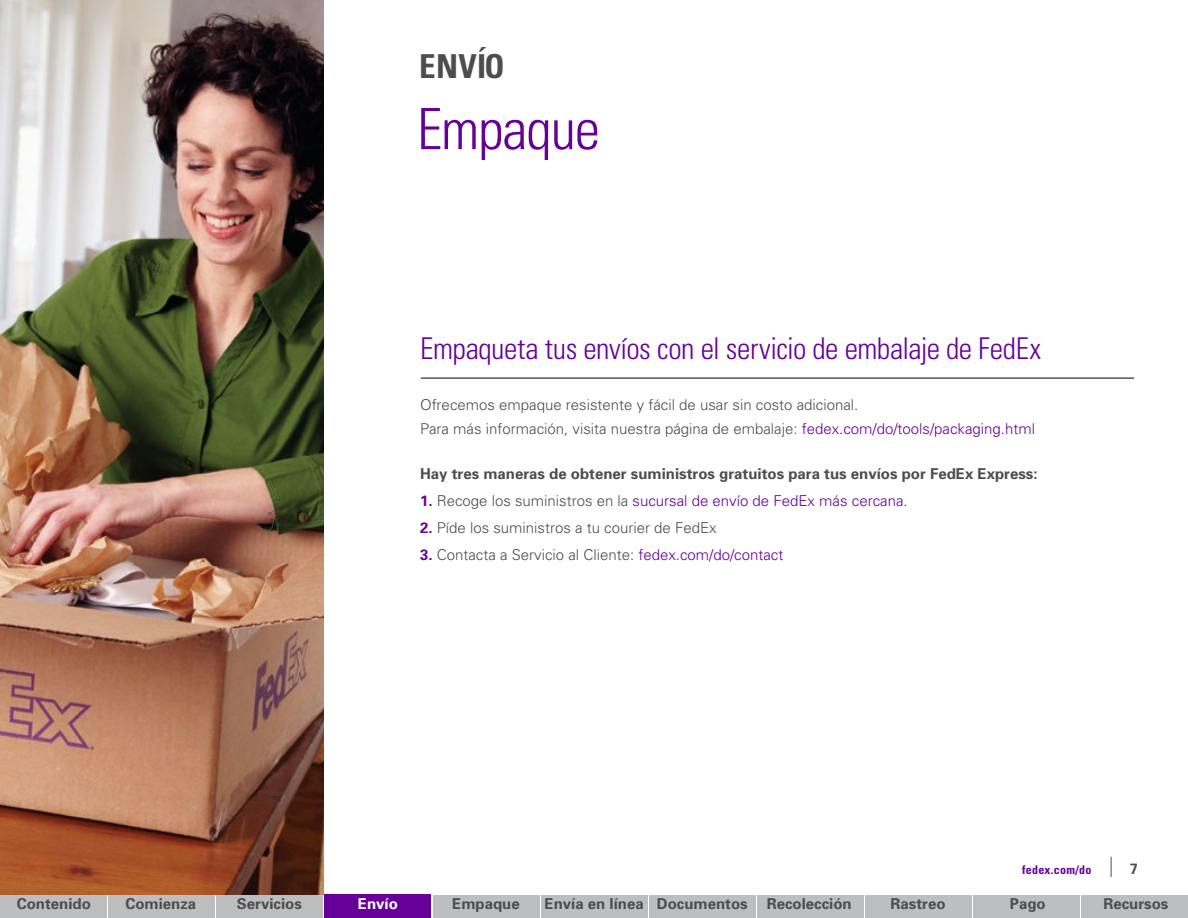
<style>
.page{position:relative;width:1188px;height:918px;background:#fff}
.page>*{position:absolute;margin:0;border:0;box-sizing:border-box;transform-origin:0 0}
.t1{font:300 condensed 57px "Univers";letter-spacing:-.02em;color:#609}
.t2{font:700 condensed 33px "Univers";letter-spacing:.01em;color:#4d4d4d}
.t3{font:300 condensed 30px "Univers";letter-spacing:-.015em;color:#609}
.t4{font:300 15px/24px "Univers";color:#4d4d4d}
.t5{font:700 15px "Univers";color:#4d4d4d}
.t6{font:300 15px "Univers";color:#609}
.t7{font:700 15px "Univers";color:#fff}
.t8{font:700 condensed 12px "Univers";letter-spacing:.025em;color:#609}
.s1{color:#609}
.s2{font-weight:700}
.s3{color:#4d4d4d}
.s4{font-weight:700;color:#609}
</style>
<div class="page">
<div style="left:0;top:895px;width:107px;height:23px;background:#bcbec0"></div>
<div style="left:108px;top:895px;width:107px;height:23px;background:#bcbec0"></div>
<div style="left:216px;top:895px;width:107px;height:23px;background:#bcbec0"></div>
<div style="left:433px;top:895px;width:107px;height:23px;background:#bcbec0"></div>
<div style="left:649px;top:895px;width:107px;height:23px;background:#bcbec0"></div>
<div style="left:541px;top:895px;width:107px;height:23px;background:#bcbec0"></div>
<div style="left:757px;top:895px;width:107px;height:23px;background:#bcbec0"></div>
<div style="left:865px;top:895px;width:107px;height:23px;background:#bcbec0"></div>
<div style="left:973px;top:895px;width:107px;height:23px;background:#bcbec0"></div>
<div style="left:1081px;top:895px;width:107px;height:23px;background:#bcbec0"></div>
<svg style="left:1111px;top:857px;width:1px;height:20px"></svg>
<hr style="left:421px;top:378px;width:713px;height:1px;background:#000">
<div style="left:324px;top:895px;width:107px;height:23px;background:#609"></div>
<img style="left:0;top:0;width:324px;height:895px">
<h2 class="t2" style="left:419px;top:46px;width:87px">ENVÍO</h2>
<h1 class="t1" style="left:417px;top:95px;width:185px">Empaque</h1>
<h3 class="t3" style="left:420px;top:330px;width:623px">Empaqueta tus envíos con el servicio de embalaje de FedEx</h3>
<p class="t4" style="left:420px;top:393px;width:617px">Ofrecemos empaque resistente y fácil de usar sin costo adicional.<br>Para más información, visita nuestra página de embalaje: <span class="s1">fedex.com/do/tools/packaging.html</span></p>
<p class="t5" style="left:420px;top:465px;width:619px">Hay tres maneras de obtener suministros gratuitos para tus envíos por FedEx Express:</p>
<p class="t6" style="left:420px;top:492px;width:489px"><span class="s2">1.</span> <span class="s3">Recoge los suministros en la</span> sucursal de envío de FedEx más cercana.</p>
<p class="t4" style="left:420px;top:516px;width:298px"><span class="s4">2.</span> Píde los suministros a tu courier de FedEx</p>
<p class="t4" style="left:420px;top:543px;width:365px"><span class="s4">3.</span> Contacta a Servicio al Cliente: <span class="s1">fedex.com/do/contact</span></p>
<p class="t8" style="left:1022px;top:862px;width:71px">fedex.com/do</p>
<p class="t5" style="left:1130px;top:859px;width:10px">7</p>
<p class="t5" style="left:17px;top:895px;width:76px">Contenido</p>
<p class="t5" style="left:125px;top:895px;width:72px">Comienza</p>
<p class="t5" style="left:237px;top:895px;width:67px">Servicios</p>
<p class="t5" style="left:452px;top:895px;width:69px">Empaque</p>
<p class="t5" style="left:545px;top:895px;width:205px">Envía en línea Documentos</p>
<p class="t5" style="left:767px;top:895px;width:87px">Recolección</p>
<p class="t5" style="left:891px;top:895px;width:57px">Rastreo</p>
<p class="t5" style="left:1010px;top:895px;width:37px">Pago</p>
<p class="t5" style="left:1103px;top:895px;width:67px">Recursos</p>
<p class="t7" style="left:358px;top:895px;width:42px">Envío</p>
</div>
